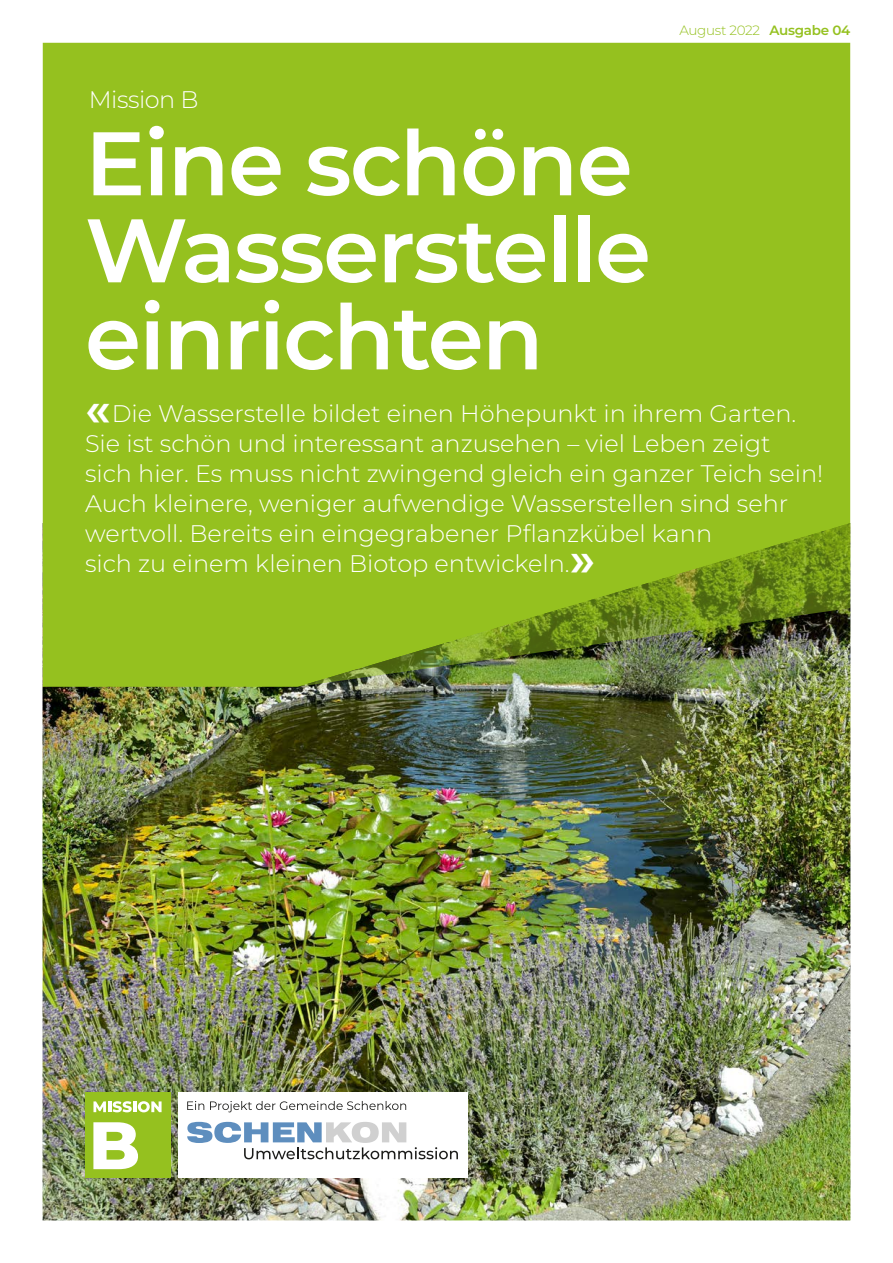
<style>
.page{position:relative;width:893px;height:1263px;background:#fff}
.page>*{position:absolute;margin:0;border:0;box-sizing:border-box;transform-origin:0 0}
.t1{font:600 90px/87px "Montserrat";letter-spacing:-.02em;color:#fff}
.t2{font:300 24px/30px "Montserrat";color:#fff}
.t3{font:300 24px "Montserrat";letter-spacing:-.02em;color:#fff}
.t4{font:300 13.5px "Montserrat";letter-spacing:-.02em;color:#95c11f}
.s1{font-weight:600}
.s2{font-weight:600;font-size:48px}
</style>
<div class="page">
<img style="left:42px;top:42px;width:809px;height:1179px">
<div style="left:179px;top:1093px;width:289px;height:85px;background:#fff"></div>
<div style="left:85px;top:1093px;width:85px;height:85px;background:#95c11f"></div>
<svg style="left:93px;top:1101px;width:69px;height:11px"></svg>
<svg style="left:93px;top:1122px;width:45px;height:47px"></svg>
<svg style="left:187px;top:1101px;width:17px;height:9px"></svg>
<svg style="left:210px;top:1101px;width:196px;height:11px"></svg>
<svg style="left:187px;top:1122px;width:271px;height:37px"></svg>
<p class="t4" style="left:679px;top:21px;width:173px">August 2022 <span class="s1">Ausgabe 04</span></p>
<p class="t3" style="left:89px;top:83px;width:111px">Mission B</p>
<h1 class="t1" style="left:85px;top:116px;width:567px">Eine schöne<br>Wasserstelle einrichten</h1>
<p class="t2" style="left:85px;top:397px;width:740px"><span class="s2">«</span>Die Wasserstelle bildet einen Höhepunkt in ihrem Garten.<br>Sie ist schön und interessant anzusehen – viel Leben zeigt sich hier. Es muss nicht zwingend gleich ein ganzer Teich sein!<br>Auch kleinere, weniger aufwendige Wasserstellen sind sehr wertvoll. Bereits ein eingegrabener Pflanzkübel kann<br>sich zu einem kleinen Biotop entwickeln.<span class="s2">»</span></p>
</div>
